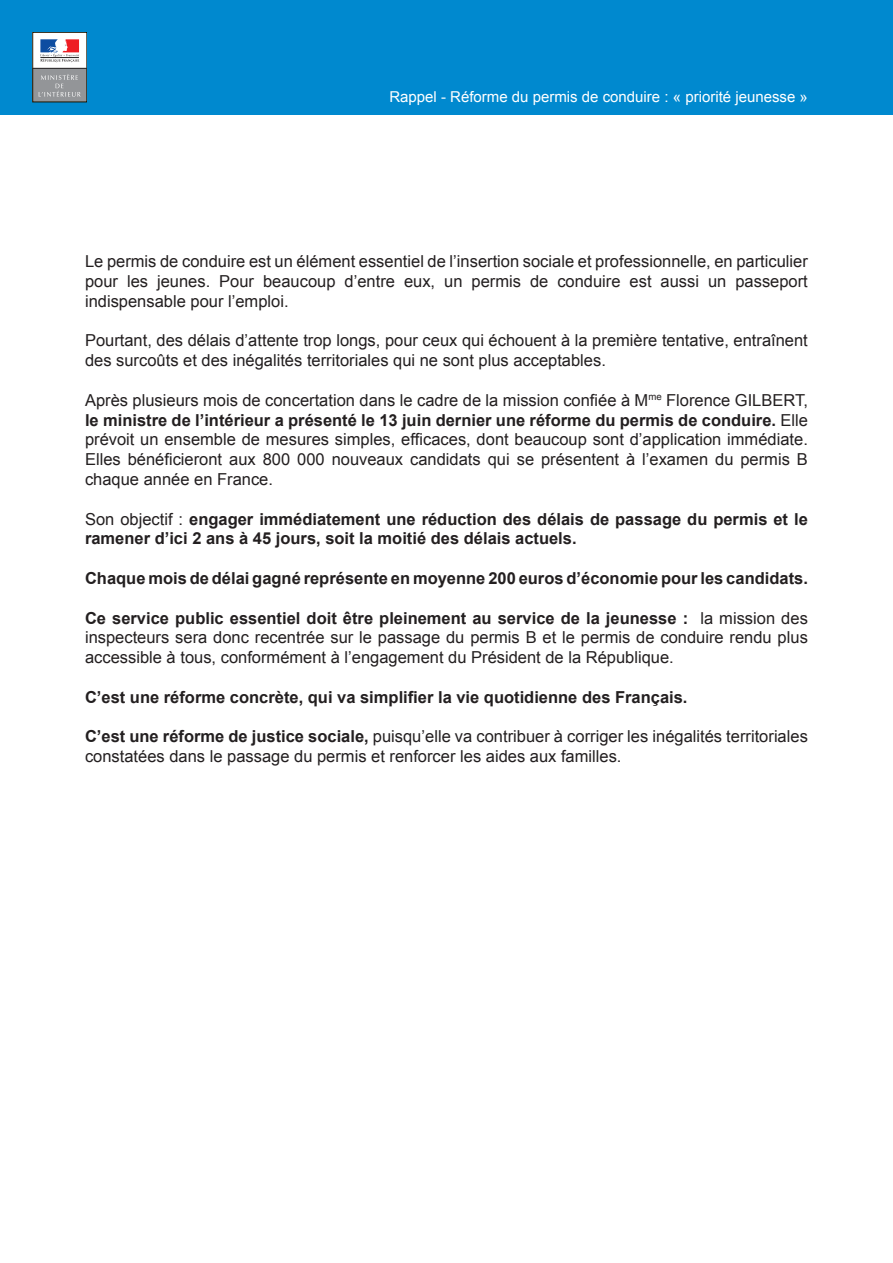
<style>
.page{position:relative;width:893px;height:1263px;background:#fff}
.page>*{position:absolute;margin:0;border:0;box-sizing:border-box;transform-origin:0 0}
.t1{font:16.5px/19.8px "Arial";color:#231f20;text-align:justify}
.t2{font:700 16.5px/19.8px "Arial";color:#231f20}
.t3{font:15px "Arial";color:#fff}
.s1{font-weight:700}
.s2{font-weight:400}
</style>
<div class="page">
<div style="left:0;top:0;width:893px;height:115px;background:#0089cf"></div>
<div style="left:33px;top:32px;width:54px;height:36px;background:#fff"></div>
<svg style="left:40px;top:39px;width:39px;height:23px"></svg>
<div style="left:33px;top:68px;width:54px;height:34px;background:#939598"></div>
<div style="left:33px;top:32px;width:54px;height:70px;border:1px solid #1e1500"></div>
<hr style="left:33px;top:68px;width:54px;height:1px;background:#231f20">
<svg style="left:39px;top:74px;width:42px;height:23px"></svg>
<p class="t3" style="left:389px;top:87px;width:420px">Rappel - Réforme du permis de conduire : « priorité jeunesse »</p>
<p class="t1" style="left:85px;top:252px;width:724px">Le permis de conduire est un élément essentiel de l’insertion sociale et professionnelle, en particulier pour les jeunes. Pour beaucoup d’entre eux, un permis de conduire est aussi un passeport indispensable pour l’emploi.</p>
<p class="t1" style="left:85px;top:331px;width:724px">Pourtant, des délais d’attente trop longs, pour ceux qui échouent à la première tentative, entraînent des surcoûts et des inégalités territoriales qui ne sont plus acceptables.</p>
<p class="t1" style="left:85px;top:390px;width:724px">Après plusieurs mois de concertation dans le cadre de la mission confiée à M<sup>me</sup> Florence GILBERT, <span class="s1">le ministre de l’intérieur a présenté le 13 juin dernier une réforme du permis de conduire.</span> Elle prévoit un ensemble de mesures simples, efficaces, dont beaucoup sont d’application immédiate.<br>Elles bénéficieront aux 800 000 nouveaux candidats qui se présentent à l’examen du permis B chaque année en France.</p>
<p class="t2" style="left:85px;top:509px;width:724px"><span class="s2">Son objectif :</span> engager immédiatement une réduction des délais de passage du permis et le ramener d’ici 2 ans à 45 jours, soit la moitié des délais actuels.</p>
<p class="t2" style="left:85px;top:569px;width:724px">Chaque mois de délai gagné représente en moyenne 200 euros d’économie pour les candidats.</p>
<p class="t1" style="left:85px;top:608px;width:724px"><span class="s1">Ce service public essentiel doit être pleinement au service de la jeunesse :</span> la mission des inspecteurs sera donc recentrée sur le passage du permis B et le permis de conduire rendu plus accessible à tous, conformément à l’engagement du Président de la République.</p>
<p class="t2" style="left:85px;top:688px;width:604px">C’est une réforme concrète, qui va simplifier la vie quotidienne des Français.</p>
<p class="t1" style="left:85px;top:727px;width:724px"><span class="s1">C’est une réforme de justice sociale,</span> puisqu’elle va contribuer à corriger les inégalités territoriales constatées dans le passage du permis et renforcer les aides aux familles.</p>
</div>
